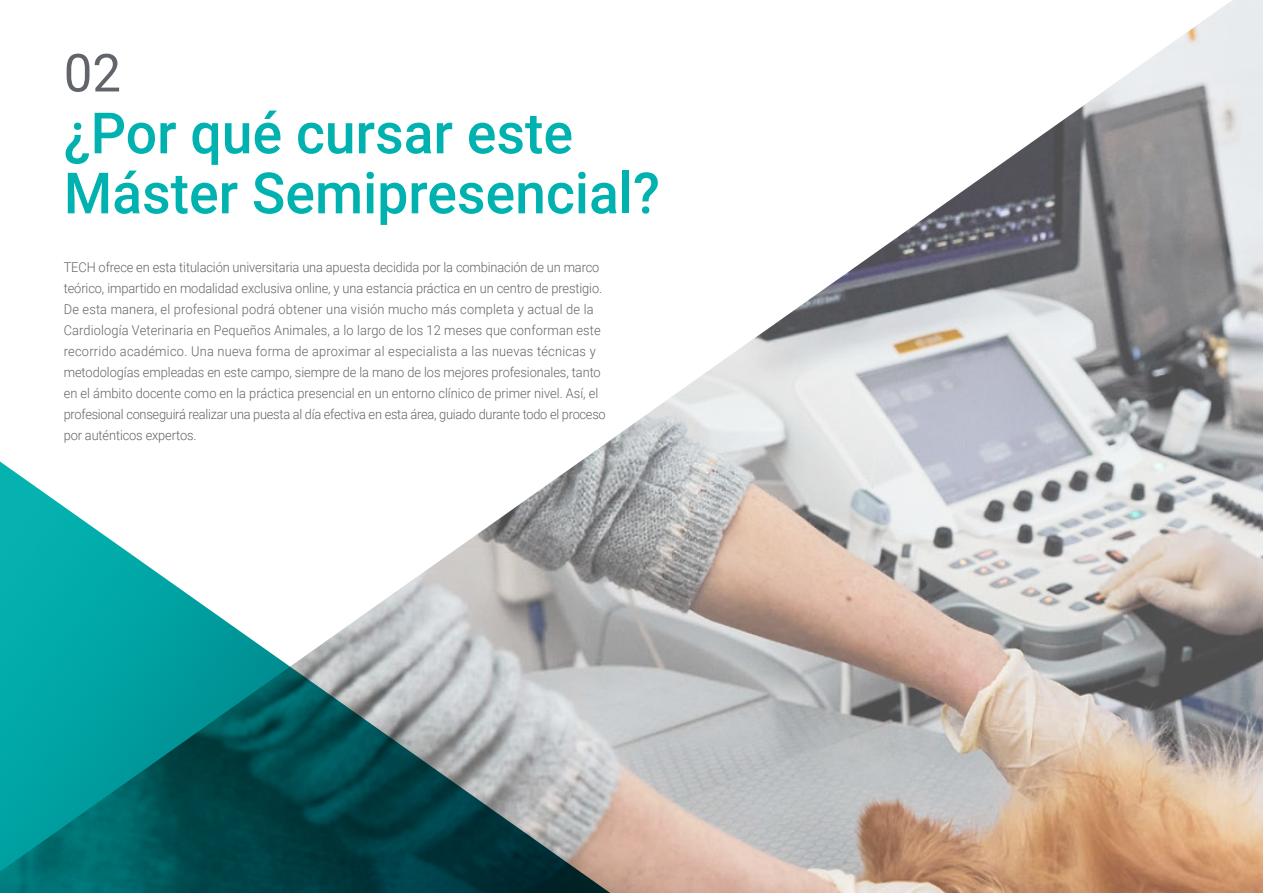
<style>
.page{position:relative;width:1263px;height:893px;background:#fff}
.page>*{position:absolute;margin:0;border:0;box-sizing:border-box;transform-origin:0 0}
.t1{font:500 57px/60px "Roboto";color:#00b2af}
.t2{font:52.5px "Roboto";color:#61646a}
.t3{font:300 13.5px/21px "Roboto";letter-spacing:-.005em;color:#61646a;scale:.95 1}
</style>
<div class="page">
<img style="left:602px;top:0;width:661px;height:893px">
<svg style="left:0;top:446px;width:640px;height:447px"></svg>
<h2 class="t2" style="left:64px;top:36px;width:59px">02</h2>
<h1 class="t1" style="left:64px;top:101px;width:597px">¿Por qué cursar este<br>Máster Semipresencial?</h1>
<p class="t3" style="left:64px;top:256px;width:572px">TECH ofrece en esta titulación universitaria una apuesta decidida por la combinación de un marco teórico, impartido en modalidad exclusiva online, y una estancia práctica en un centro de prestigio.<br>De esta manera, el profesional podrá obtener una visión mucho más completa y actual de la Cardiología Veterinaria en Pequeños Animales, a lo largo de los 12 meses que conforman este recorrido académico. Una nueva forma de aproximar al especialista a las nuevas técnicas y metodologías empleadas en este campo, siempre de la mano de los mejores profesionales, tanto en el ámbito docente como en la práctica presencial en un entorno clínico de primer nivel. Así, el profesional conseguirá realizar una puesta al día efectiva en esta área, guiado durante todo el proceso por auténticos expertos.</p>
</div>
